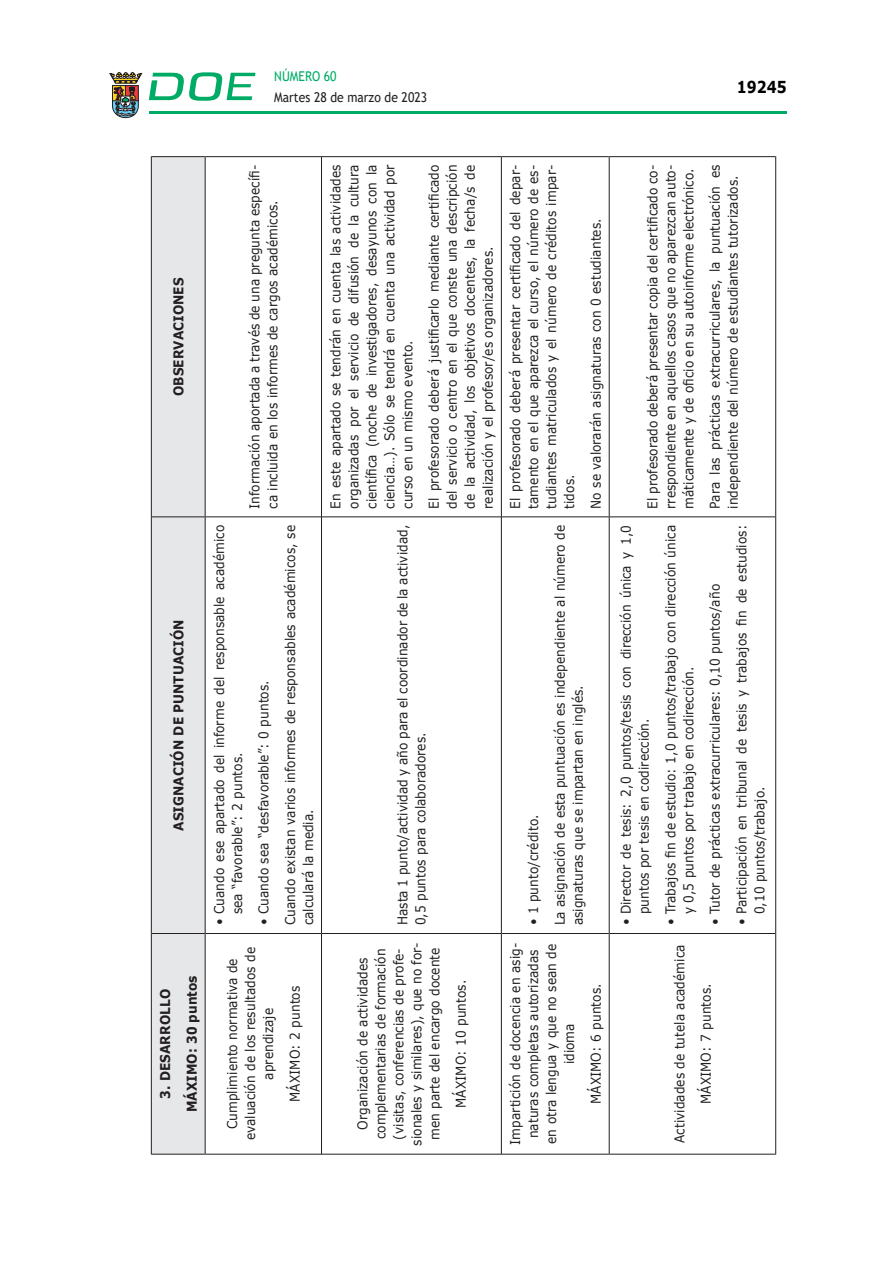
<style>
.page{position:relative;width:893px;height:1263px;background:#fff}
.page>*{position:absolute;margin:0;border:0;box-sizing:border-box;transform-origin:0 0}
.t1{font:700 16.5px "Verdana";color:#000;scale:.85 1}
.CUERPO_DE_TEXTO{font:13.5px/18px "Verdana";letter-spacing:.005em;color:#231f20;scale:.9 1}
.TABLATITULO{font:700 13.5px "Verdana";letter-spacing:.005em;color:#231f20;scale:.9 1}
.t2{font:13.5px "Trebuchet MS";color:#231f20;scale:.9 1}
.t3{font:13.5px "Trebuchet MS";color:#00ab67;scale:.9 1}
</style>
<div class="page">
<hr style="left:149px;top:111px;width:638px;height:3px;background:#00ab66">
<svg style="left:109px;top:72px;width:33px;height:46px"></svg>
<svg style="left:149px;top:72px;width:106px;height:29px"></svg>
<div style="left:152px;top:157px;width:53px;height:997px;background:#e6e7e9"></div>
<hr style="left:151px;top:933px;width:1px;height:221px;background:#231f20">
<hr style="left:152px;top:1154px;width:53px;height:1px;background:#231f20">
<hr style="left:151px;top:517px;width:1px;height:416px;background:#231f20">
<hr style="left:152px;top:933px;width:53px;height:1px;background:#231f20">
<hr style="left:151px;top:156px;width:1px;height:361px;background:#231f20">
<hr style="left:152px;top:516px;width:53px;height:1px;background:#231f20">
<hr style="left:152px;top:156px;width:53px;height:1px;background:#231f20">
<hr style="left:205px;top:933px;width:1px;height:221px;background:#231f20">
<hr style="left:205px;top:517px;width:1px;height:416px;background:#231f20">
<hr style="left:205px;top:156px;width:1px;height:361px;background:#231f20">
<hr style="left:206px;top:1154px;width:115px;height:1px;background:#231f20">
<hr style="left:206px;top:933px;width:115px;height:1px;background:#231f20">
<hr style="left:206px;top:516px;width:115px;height:1px;background:#231f20">
<hr style="left:206px;top:156px;width:115px;height:1px;background:#231f20">
<hr style="left:321px;top:933px;width:1px;height:221px;background:#231f20">
<hr style="left:322px;top:1154px;width:179px;height:1px;background:#231f20">
<hr style="left:321px;top:517px;width:1px;height:416px;background:#231f20">
<hr style="left:322px;top:933px;width:179px;height:1px;background:#231f20">
<hr style="left:321px;top:156px;width:1px;height:361px;background:#231f20">
<hr style="left:322px;top:516px;width:179px;height:1px;background:#231f20">
<hr style="left:322px;top:156px;width:179px;height:1px;background:#231f20">
<hr style="left:501px;top:933px;width:1px;height:221px;background:#231f20">
<hr style="left:502px;top:1154px;width:107px;height:1px;background:#231f20">
<hr style="left:501px;top:517px;width:1px;height:416px;background:#231f20">
<hr style="left:502px;top:933px;width:107px;height:1px;background:#231f20">
<hr style="left:501px;top:156px;width:1px;height:361px;background:#231f20">
<hr style="left:502px;top:516px;width:107px;height:1px;background:#231f20">
<hr style="left:502px;top:156px;width:107px;height:1px;background:#231f20">
<hr style="left:609px;top:933px;width:1px;height:221px;background:#231f20">
<hr style="left:610px;top:1154px;width:165px;height:1px;background:#231f20">
<hr style="left:609px;top:517px;width:1px;height:416px;background:#231f20">
<hr style="left:610px;top:933px;width:165px;height:1px;background:#231f20">
<hr style="left:609px;top:156px;width:1px;height:361px;background:#231f20">
<hr style="left:610px;top:516px;width:165px;height:1px;background:#231f20">
<hr style="left:610px;top:156px;width:165px;height:1px;background:#231f20">
<hr style="left:775px;top:933px;width:1px;height:221px;background:#231f20">
<hr style="left:775px;top:517px;width:1px;height:416px;background:#231f20">
<hr style="left:775px;top:156px;width:1px;height:361px;background:#231f20">
<p class="t3" style="left:274px;top:67px;width:71px">NÚMERO 60</p>
<p class="t2" style="left:274px;top:88px;width:171px">Martes 28 de marzo de 2023</p>
<p class="t1" style="left:737px;top:75px;width:60px">19245</p>
<p class="TABLATITULO" style="left:169px;top:396px;width:133px;rotate:-90deg">OBSERVACIONES</p>
<p class="TABLATITULO" style="left:169px;top:831px;width:236px;rotate:-90deg">ASIGNACIÓN DE PUNTUACIÓN</p>
<p class="TABLATITULO" style="left:156px;top:1098px;width:123px;rotate:-90deg">3. DESARROLLO</p>
<p class="TABLATITULO" style="left:182px;top:1112px;width:154px;rotate:-90deg">MÁXIMO: 30 puntos</p>
<p class="CUERPO_DE_TEXTO" style="left:245px;top:509px;width:384px;rotate:-90deg">Información aportada a través de una pregunta específi&shy;ca incluida en los informes de cargos académicos.</p>
<p class="CUERPO_DE_TEXTO" style="left:210px;top:914px;width:434px;text-indent:-11px;rotate:-90deg">• Cuando ese apartado del informe del responsable académico sea “favorable”: 2 puntos.</p>
<p class="CUERPO_DE_TEXTO" style="left:254px;top:925px;width:274px;rotate:-90deg">• Cuando sea “desfavorable”: 0 puntos.</p>
<p class="CUERPO_DE_TEXTO" style="left:281px;top:925px;width:446px;rotate:-90deg">Cuando existan varios informes de responsables académicos, se calculará la media.</p>
<p class="CUERPO_DE_TEXTO" style="left:223px;top:1140px;width:216px;text-align:center;rotate:-90deg">Cumplimiento normativa de evaluación de los resultados de aprendizaje</p>
<p class="CUERPO_DE_TEXTO" style="left:286px;top:1102px;width:130px;rotate:-90deg">MÁXIMO: 2 puntos</p>
<p class="CUERPO_DE_TEXTO" style="left:326px;top:509px;width:384px;text-align:justify;rotate:-90deg">En este apartado se tendrán en cuenta las actividades organizadas por el servicio de difusión de la cultura científica (noche de investigadores, desayunos con la ciencia…). Sólo se tendrá en cuenta una actividad por curso en un mismo evento.</p>
<p class="CUERPO_DE_TEXTO" style="left:425px;top:509px;width:384px;text-align:justify;rotate:-90deg">El profesorado deberá justificarlo mediante certificado del servicio o centro en el que conste una descripción de la actividad, los objetivos docentes, la fecha/s de realización y el profesor/es organizadores.</p>
<p class="CUERPO_DE_TEXTO" style="left:394px;top:925px;width:446px;rotate:-90deg">Hasta 1 punto/actividad y año para el coordinador de la actividad,<br>0,5 puntos para colaboradores.</p>
<p class="CUERPO_DE_TEXTO" style="left:353px;top:1145px;width:228px;text-align:center;rotate:-90deg">Organización de actividades complementarias de formación (visitas, conferencias de profe&shy;sionales y similares), que no for&shy;men parte del encargo docente</p>
<p class="CUERPO_DE_TEXTO" style="left:452px;top:1108px;width:144px;rotate:-90deg">MÁXIMO: 10 puntos.</p>
<p class="CUERPO_DE_TEXTO" style="left:506px;top:509px;width:384px;text-align:justify;rotate:-90deg">El profesorado deberá presentar certificado del depar&shy;tamento en el que aparezca el curso, el número de es&shy;tudiantes matriculados y el número de créditos impar&shy;tidos.</p>
<p class="CUERPO_DE_TEXTO" style="left:587px;top:509px;width:324px;rotate:-90deg">No se valorarán asignaturas con 0 estudiantes.</p>
<p class="CUERPO_DE_TEXTO" style="left:524px;top:925px;width:124px;rotate:-90deg">• 1 punto/crédito.</p>
<p class="CUERPO_DE_TEXTO" style="left:551px;top:925px;width:446px;rotate:-90deg">La asignación de esta puntuación es independiente al número de asignaturas que se impartan en inglés.</p>
<p class="CUERPO_DE_TEXTO" style="left:506px;top:1145px;width:226px;text-align:center;rotate:-90deg">Impartición de docencia en asig&shy;naturas completas autorizadas en otra lengua y que no sean de idioma</p>
<p class="CUERPO_DE_TEXTO" style="left:587px;top:1104px;width:135px;rotate:-90deg">MÁXIMO: 6 puntos.</p>
<p class="CUERPO_DE_TEXTO" style="left:643px;top:509px;width:384px;text-align:justify;rotate:-90deg">El profesorado deberá presentar copia del certificado co&shy;rrespondiente en aquellos casos que no aparezcan auto&shy;máticamente y de oficio en su autoinforme electrónico.</p>
<p class="CUERPO_DE_TEXTO" style="left:706px;top:509px;width:384px;rotate:-90deg">Para las prácticas extracurriculares, la puntuación es independiente del número de estudiantes tutorizados.</p>
<p class="CUERPO_DE_TEXTO" style="left:617px;top:914px;width:434px;text-indent:-11px;rotate:-90deg">• Director de tesis: 2,0 puntos/tesis con dirección única y 1,0 puntos por tesis en codirección.</p>
<p class="CUERPO_DE_TEXTO" style="left:661px;top:914px;width:434px;text-indent:-11px;rotate:-90deg">• Trabajos fin de estudio: 1,0 puntos/trabajo con dirección única y 0,5 puntos por trabajo en codirección.</p>
<p class="CUERPO_DE_TEXTO" style="left:706px;top:925px;width:381px;rotate:-90deg">• Tutor de prácticas extracurriculares: 0,10 puntos/año</p>
<p class="CUERPO_DE_TEXTO" style="left:670px;top:1143px;width:222px;rotate:-90deg">Actividades de tutela académica</p>
<p class="CUERPO_DE_TEXTO" style="left:697px;top:1104px;width:135px;rotate:-90deg">MÁXIMO: 7 puntos.</p>
<p class="CUERPO_DE_TEXTO" style="left:732px;top:914px;width:434px;text-indent:-11px;rotate:-90deg">• Participación en tribunal de tesis y trabajos fin de estudios:<br>0,10 puntos/trabajo.</p>
</div>
